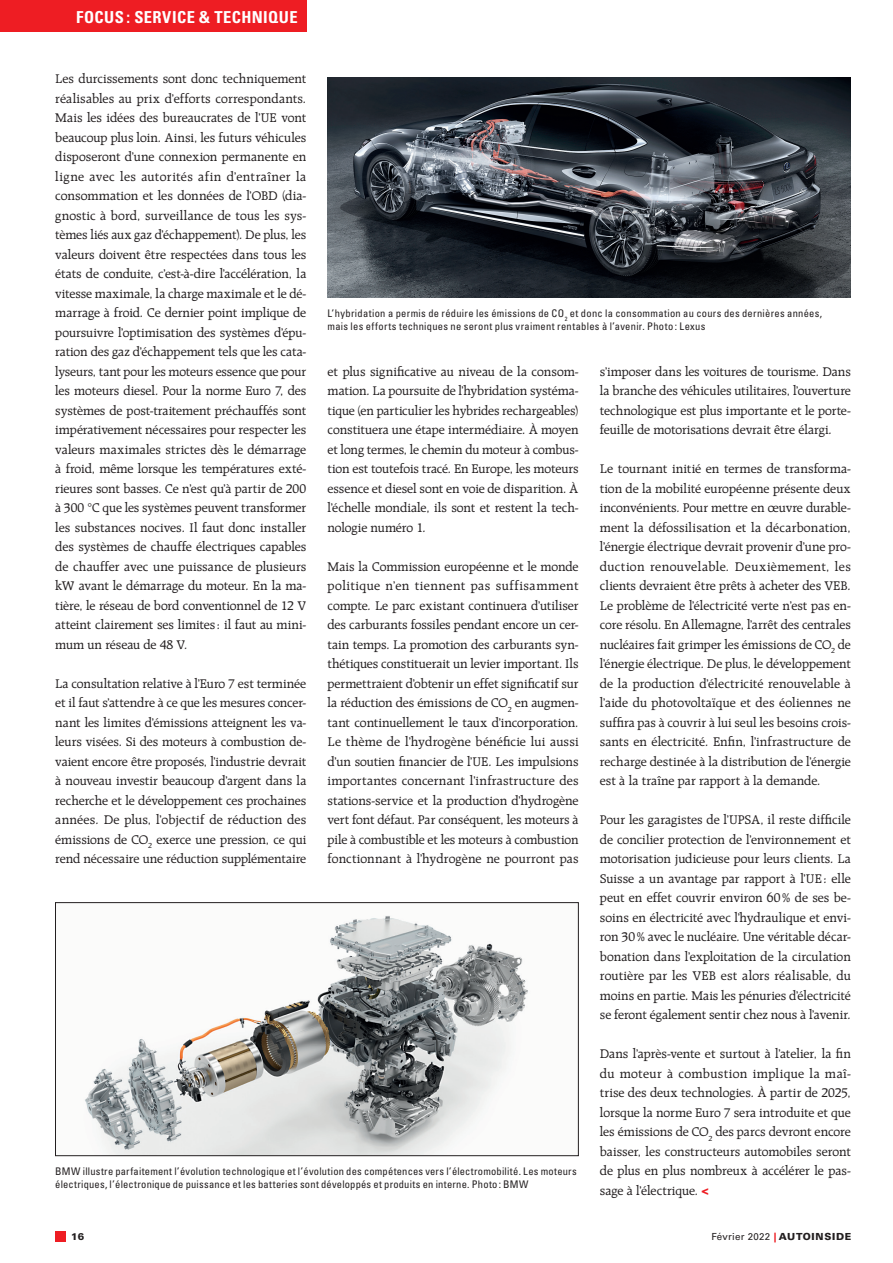
<style>
.page{position:relative;width:893px;height:1263px;background:#fff}
.page>*{position:absolute;margin:0;border:0;box-sizing:border-box;transform-origin:0 0}
._01_Rubrik_Titel_lin{font:700 condensed 16.5px "Univers LT Std";letter-spacing:.025em;color:#fff}
._05_Lauftext{font:13.5px/19.5px "Raleigh LT Std";color:#231f20;text-align:justify}
._00_Bildlegende{font:condensed 10.5px/12.6px "Univers LT Std";letter-spacing:.025em;color:#231f20}
.t1{font:9.75px "Univers LT Std";letter-spacing:.025em;color:#231f20}
.t2{font:900 9.75px "Univers LT Std";color:#231f20}
.s1{font-family:"Impact MT Std";color:#ee1d23}
.s2{font-weight:900;color:#ee1d23}
.s3{font-weight:900}
</style>
<div class="page">
<img style="left:328px;top:77px;width:523px;height:221px">
<img style="left:85px;top:915px;width:443px;height:239px">
<div style="left:55px;top:902px;width:524px;height:254px;border:1px solid #231f20"></div>
<div style="left:55px;top:1231px;width:11px;height:11px;background:#ee1d23"></div>
<div style="left:0;top:0;width:306px;height:32px;background:#ee1d23"></div>
<p class="_01_Rubrik_Titel_lin" style="left:76px;top:7px;width:223px">FOCUS : SERVICE &amp; TECHNIQUE</p>
<p class="_05_Lauftext" style="left:55px;top:69px;width:253px">Les durcissements sont donc techniquement réalisables au prix d’efforts correspondants.<br>Mais les idées des bureaucrates de l’UE vont beaucoup plus loin. Ainsi, les futurs véhicules disposeront d’une connexion permanente en ligne avec les autorités afin d’entraîner la consommation et les données de l’OBD (dia&shy;gnostic à bord, surveillance de tous les sys&shy;tèmes liés aux gaz d’échappement). De plus, les valeurs doivent être respectées dans tous les états de conduite, c’est-à-dire l’accélération, la vitesse maximale, la charge maximale et le dé&shy;marrage à froid. Ce dernier point implique de poursuivre l’optimisation des systèmes d’épu&shy;ration des gaz d’échappement tels que les cata&shy;lyseurs, tant pour les moteurs essence que pour les moteurs diesel. Pour la norme Euro 7, des systèmes de post-traitement préchauffés sont impérativement nécessaires pour respecter les valeurs maximales strictes dès le démarrage à froid, même lorsque les températures exté&shy;rieures sont basses. Ce n’est qu’à partir de 200 à 300 °C que les systèmes peuvent transformer les substances nocives. Il faut donc installer des systèmes de chauffe électriques capables de chauffer avec une puissance de plusieurs kW avant le démarrage du moteur. En la ma&shy;tière, le réseau de bord conventionnel de 12 V atteint clairement ses limites : il faut au mini&shy;mum un réseau de 48 V.</p>
<p class="_05_Lauftext" style="left:55px;top:674px;width:253px">La consultation relative à l’Euro 7 est terminée et il faut s’attendre à ce que les mesures concer&shy;nant les limites d’émissions atteignent les va&shy;leurs visées. Si des moteurs à combustion de&shy;vaient encore être proposés, l’industrie devrait à nouveau investir beaucoup d’argent dans la recherche et le développement ces prochaines années. De plus, l’objectif de réduction des émissions de CO<sub>2</sub> exerce une pression, ce qui rend nécessaire une réduction supplémentaire</p>
<p class="_00_Bildlegende" style="left:328px;top:307px;width:496px">L’hybridation a permis de réduire les émissions de CO<sub>2</sub> et donc la consommation au cours des dernières années, mais les efforts techniques ne seront plus vraiment rentables à l’avenir. Photo: Lexus</p>
<p class="_05_Lauftext" style="left:328px;top:362px;width:253px">et plus significative au niveau de la consom&shy;mation. La poursuite de l’hybridation systéma&shy;tique (en particulier les hybrides rechargeables) constituera une étape intermédiaire. À moyen et long termes, le chemin du moteur à combus&shy;tion est toutefois tracé. En Europe, les moteurs essence et diesel sont en voie de disparition. À l’échelle mondiale, ils sont et restent la tech&shy;nologie numéro 1.</p>
<p class="_05_Lauftext" style="left:328px;top:557px;width:253px">Mais la Commission européenne et le monde politique n’en tiennent pas suffisamment compte. Le parc existant continuera d’utiliser des carburants fossiles pendant encore un cer&shy;tain temps. La promotion des carburants syn&shy;thétiques constituerait un levier important. Ils permettraient d’obtenir un effet significatif sur la réduction des émissions de CO<sub>2</sub> en augmen&shy;tant continuellement le taux d’incorporation.<br>Le thème de l’hydrogène bénéficie lui aussi d’un soutien financier de l’UE. Les impulsions importantes concernant l’infrastructure des stations-service et la production d’hydrogène vert font défaut. Par conséquent, les moteurs à pile à combustible et les moteurs à combustion fonctionnant à l’hydrogène ne pourront pas</p>
<p class="_05_Lauftext" style="left:600px;top:362px;width:253px">s’imposer dans les voitures de tourisme. Dans la branche des véhicules utilitaires, l’ouverture technologique est plus importante et le porte&shy;feuille de motorisations devrait être élargi.</p>
<p class="_05_Lauftext" style="left:600px;top:459px;width:253px">Le tournant initié en termes de transforma&shy;tion de la mobilité européenne présente deux inconvénients. Pour mettre en œuvre durable&shy;ment la défossilisation et la décarbonation, l’énergie électrique devrait provenir d’une pro&shy;duction renouvelable. Deuxièmement, les clients devraient être prêts à acheter des VEB.<br>Le problème de l’électricité verte n’est pas en&shy;core résolu. En Allemagne, l’arrêt des centrales nucléaires fait grimper les émissions de CO<sub>2</sub> de l’énergie électrique. De plus, le développement de la production d’électricité renouvelable à l’aide du photovoltaïque et des éoliennes ne suffira pas à couvrir à lui seul les besoins crois&shy;sants en électricité. Enfin, l’infrastructure de recharge destinée à la distribution de l’énergie est à la traîne par rapport à la demande.</p>
<p class="_05_Lauftext" style="left:600px;top:810px;width:253px">Pour les garagistes de l’UPSA, il reste difficile de concilier protection de l’environnement et motorisation judicieuse pour leurs clients. La Suisse a un avantage par rapport à l’UE: elle peut en effet couvrir environ 60% de ses be&shy;soins en électricité avec l’hydraulique et envi&shy;ron 30% avec le nucléaire. Une véritable décar&shy;bonation dans l’exploitation de la circulation routière par les VEB est alors réalisable, du moins en partie. Mais les pénuries d’électricité se feront également sentir chez nous à l’avenir.</p>
<p class="_05_Lauftext" style="left:600px;top:1044px;width:253px">Dans l’après-vente et surtout à l’atelier, la fin du moteur à combustion implique la maî&shy;trise des deux technologies. À partir de 2025, lorsque la norme Euro 7 sera introduite et que les émissions de CO<sub>2</sub> des parcs devront encore baisser, les constructeurs automobiles seront de plus en plus nombreux à accélérer le pas&shy;sage à l’électrique. <span class="s1">&lt;</span></p>
<p class="_00_Bildlegende" style="left:55px;top:1165px;width:523px">BMW illustre parfaitement l’évolution technologique et l’évolution des compétences vers l’électromobilité. Les moteurs électriques, l’électronique de puissance et les batteries sont développés et produits en interne. Photo: BMW</p>
<p class="t2" style="left:71px;top:1231px;width:15px">16</p>
<p class="t1" style="left:711px;top:1231px;width:141px">Février 2022 <span class="s2">|</span> <span class="s3">AUTOINSIDE</span></p>
</div>
